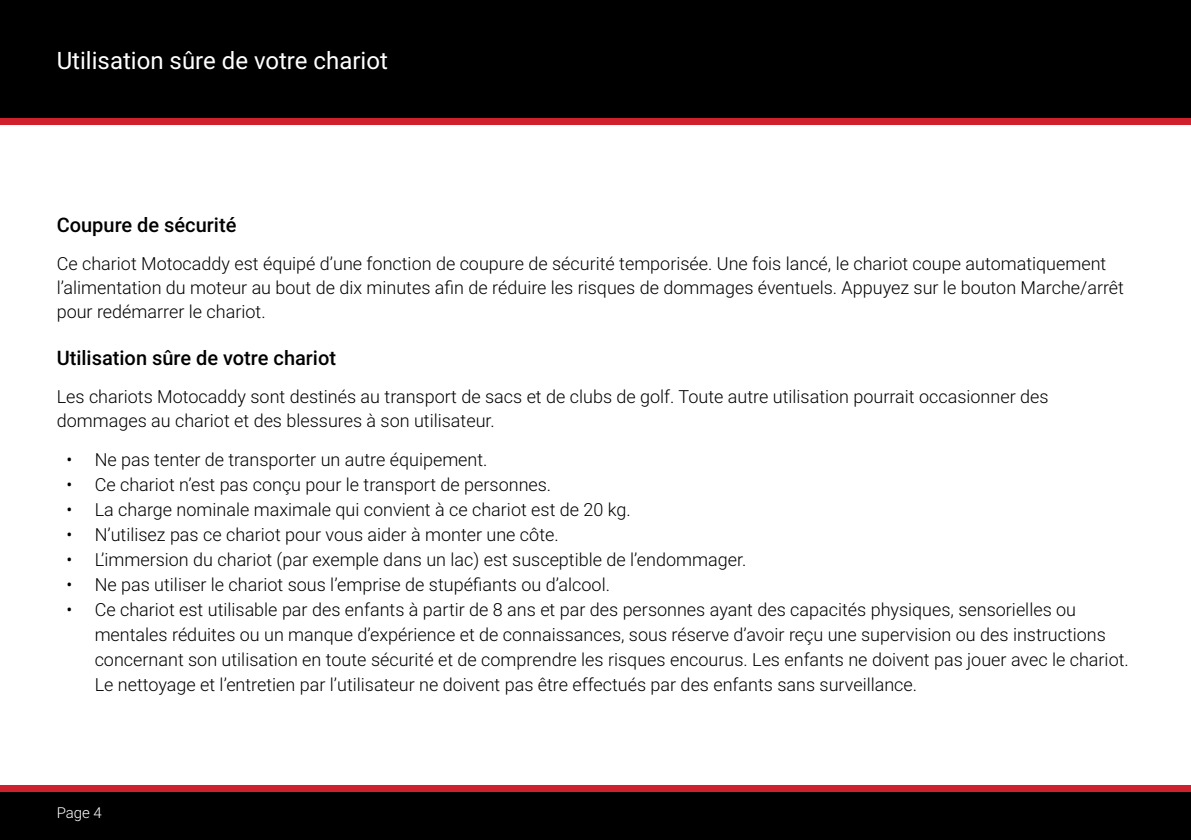
<style>
.page{position:relative;width:1191px;height:840px;background:#fff}
.page>*{position:absolute;margin:0;border:0;box-sizing:border-box;transform-origin:0 0}
.t1{font:24px "Roboto";color:#fff}
.t2{font:500 20px "Roboto";color:#000}
.t3{font:300 18px/24px "Roboto";color:#000}
.t4{font:300 15px "Roboto";color:#fff}
</style>
<div class="page">
<div style="left:0;top:790px;width:1191px;height:49px;background:#000"></div>
<div style="left:0;top:0;width:1191px;height:118px;background:#000"></div>
<div style="left:0;top:118px;width:1191px;height:6px;background:#cf202e"></div>
<div style="left:0;top:784px;width:1191px;height:7px;background:#cf202e"></div>
<h1 class="t1" style="left:57px;top:43px;width:333px">Utilisation sûre de votre chariot</h1>
<p class="t2" style="left:57px;top:210px;width:181px">Coupure de sécurité</p>
<p class="t3" style="left:57px;top:250px;width:1068px">Ce chariot Motocaddy est équipé d’une fonction de coupure de sécurité temporisée. Une fois lancé, le chariot coupe automatiquement l’alimentation du moteur au bout de dix minutes afin de réduire les risques de dommages éventuels. Appuyez sur le bouton Marche/arrêt pour redémarrer le chariot.</p>
<p class="t2" style="left:57px;top:343px;width:281px">Utilisation sûre de votre chariot</p>
<p class="t3" style="left:57px;top:383px;width:993px">Les chariots Motocaddy sont destinés au transport de sacs et de clubs de golf. Toute autre utilisation pourrait occasionner des dommages au chariot et des blessures à son utilisateur.</p>
<p class="t3" style="left:66px;top:447px;width:423px">• Ne pas tenter de transporter un autre équipement.</p>
<p class="t3" style="left:66px;top:472px;width:486px">• Ce chariot n’est pas conçu pour le transport de personnes.</p>
<p class="t3" style="left:66px;top:497px;width:566px">• La charge nominale maximale qui convient à ce chariot est de 20 kg.</p>
<p class="t3" style="left:66px;top:522px;width:494px">• N’utilisez pas ce chariot pour vous aider à monter une côte.</p>
<p class="t3" style="left:66px;top:547px;width:681px">• L’immersion du chariot (par exemple dans un lac) est susceptible de l’endommager.</p>
<p class="t3" style="left:66px;top:572px;width:545px">• Ne pas utiliser le chariot sous l’emprise de stupéfiants ou d’alcool.</p>
<p class="t3" style="left:95px;top:596px;width:1035px;line-height:25px;text-indent:-28px">• Ce chariot est utilisable par des enfants à partir de 8 ans et par des personnes ayant des capacités physiques, sensorielles ou mentales réduites ou un manque d’expérience et de connaissances, sous réserve d’avoir reçu une supervision ou des instructions concernant son utilisation en toute sécurité et de comprendre les risques encourus. Les enfants ne doivent pas jouer avec le chariot.<br>Le nettoyage et l’entretien par l’utilisateur ne doivent pas être effectués par des enfants sans surveillance.</p>
<p class="t4" style="left:57px;top:802px;width:47px">Page 4</p>
</div>
